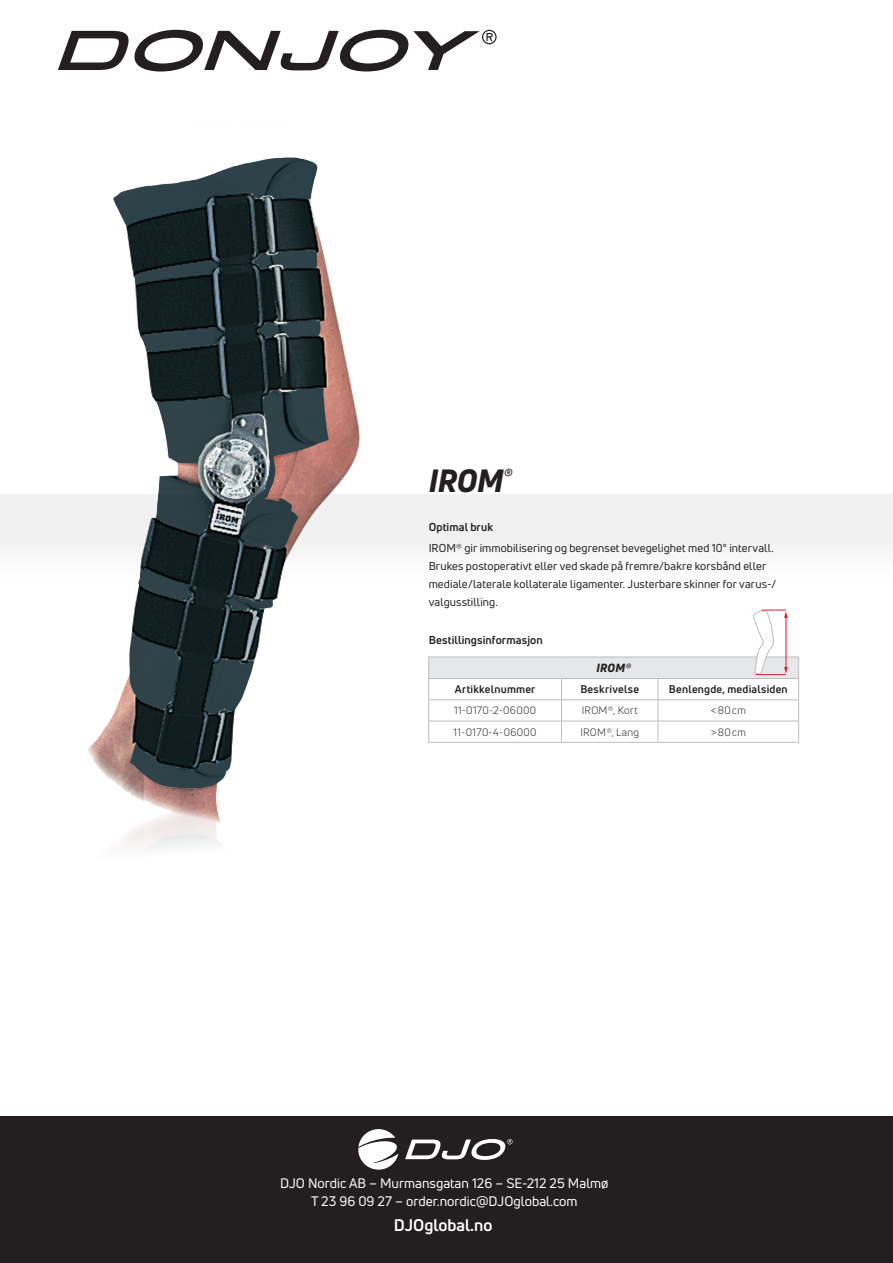
<style>
.page{position:relative;width:893px;height:1263px;background:#fff}
.page>*{position:absolute;margin:0;border:0;box-sizing:border-box;transform-origin:0 0}
.Produktnamn_21_25{font:italic 800 31.5px "Uni Neue";color:#231f20}
.t1{font:700 16.5px "Uni Neue";color:#fff}
.t2{font:13.5px "Uni Neue";color:#fff}
.Tabellcell_produktna{font:italic 800 11.7px "Uni Neue";color:#231f20}
.Bröd_Optimal_Beställ{font:11.25px/18px "Uni Neue";letter-spacing:.01em;color:#231f20}
.Rubrik_Optimal_Bestä{font:700 11.25px "Uni Neue";letter-spacing:.01em;color:#231f20}
.Tabellcell_rubrik{font:700 10.8px "Uni Neue";letter-spacing:.02em;color:#231f20}
.Tabellcell_bröd{font:10.5px "Uni Neue";letter-spacing:.03em;color:#231f20}
</style>
<div class="page">
<svg style="left:58px;top:30px;width:439px;height:42px"></svg>
<div style="left:0;top:1116px;width:893px;height:147px;background:#231f20"></div>
<img style="left:113px;top:123px;width:247px;height:371px">
<svg style="left:0;top:494px;width:893px;height:345px"></svg>
<svg style="left:358px;top:1129px;width:40px;height:41px"></svg>
<svg style="left:405px;top:1139px;width:108px;height:21px"></svg>
<div style="left:429px;top:657px;width:370px;height:21px;background:#e6e7e9"></div>
<hr style="left:428px;top:721px;width:134px;height:1px;background:#bcbdc0">
<hr style="left:562px;top:721px;width:96px;height:1px;background:#bcbdc0">
<hr style="left:658px;top:721px;width:141px;height:1px;background:#bcbdc0">
<hr style="left:428px;top:657px;width:134px;height:1px;background:#bcbdc0">
<hr style="left:562px;top:657px;width:96px;height:1px;background:#bcbdc0">
<hr style="left:658px;top:657px;width:141px;height:1px;background:#bcbdc0">
<hr style="left:428px;top:678px;width:134px;height:1px;background:#bcbdc0">
<hr style="left:562px;top:678px;width:96px;height:1px;background:#bcbdc0">
<svg style="left:561px;top:679px;width:1px;height:63px"></svg>
<hr style="left:658px;top:678px;width:141px;height:1px;background:#bcbdc0">
<hr style="left:428px;top:699px;width:134px;height:1px;background:#bcbdc0">
<hr style="left:562px;top:699px;width:96px;height:1px;background:#bcbdc0">
<hr style="left:658px;top:699px;width:141px;height:1px;background:#bcbdc0">
<svg style="left:428px;top:657px;width:1px;height:85px"></svg>
<svg style="left:658px;top:679px;width:1px;height:63px"></svg>
<svg style="left:798px;top:658px;width:1px;height:84px"></svg>
<hr style="left:428px;top:742px;width:134px;height:1px;background:#bcbdc0">
<hr style="left:562px;top:742px;width:96px;height:1px;background:#bcbdc0">
<hr style="left:658px;top:742px;width:141px;height:1px;background:#bcbdc0">
<hr style="left:756px;top:674px;width:30px;height:1px;background:#dc1a32">
<svg style="left:753px;top:609px;width:35px;height:65px"></svg>
<hr style="left:786px;top:616px;width:1px;height:52px;background:#dc1a32">
<p class="Produktnamn_21_25" style="left:429px;top:460px;width:85px">IROM<sup>®</sup></p>
<p class="Rubrik_Optimal_Bestä" style="left:429px;top:520px;width:66px">Optimal bruk</p>
<p class="Bröd_Optimal_Beställ" style="left:429px;top:539px;width:349px">IROM® gir immobilisering og begrenset bevegelighet med 10° intervall.<br>Brukes postoperativt eller ved skade på fremre/bakre korsbånd eller mediale/laterale kollaterale ligamenter. Justerbare skinner for varus-/ valgusstilling.</p>
<p class="Rubrik_Optimal_Bestä" style="left:429px;top:633px;width:116px">Bestillingsinformasjon</p>
<p class="Tabellcell_produktna" style="left:596px;top:660px;width:36px">IROM®</p>
<p class="Tabellcell_rubrik" style="left:455px;top:683px;width:82px">Artikkelnummer</p>
<p class="Tabellcell_rubrik" style="left:580px;top:683px;width:60px">Beskrivelse</p>
<p class="Tabellcell_rubrik" style="left:669px;top:683px;width:120px">Benlengde, medialsiden</p>
<p class="Tabellcell_bröd" style="left:454px;top:704px;width:84px">11-0170-2-06000</p>
<p class="Tabellcell_bröd" style="left:582px;top:704px;width:57px">IROM®, Kort</p>
<p class="Tabellcell_bröd" style="left:711px;top:704px;width:37px">&lt;80cm</p>
<p class="Tabellcell_bröd" style="left:454px;top:725px;width:85px">11-0170-4-06000</p>
<p class="Tabellcell_bröd" style="left:580px;top:725px;width:60px">IROM®, Lang</p>
<p class="Tabellcell_bröd" style="left:711px;top:725px;width:37px">&gt;80cm</p>
<p class="t2" style="left:280px;top:1175px;width:330px">DJO Nordic AB – Murmansgatan 126 – SE-212 25 Malmø</p>
<p class="t2" style="left:311px;top:1193px;width:268px">T 23 96 09 27 – order.nordic@DJOglobal.com</p>
<p class="t1" style="left:394px;top:1215px;width:100px">DJOglobal.no</p>
</div>
